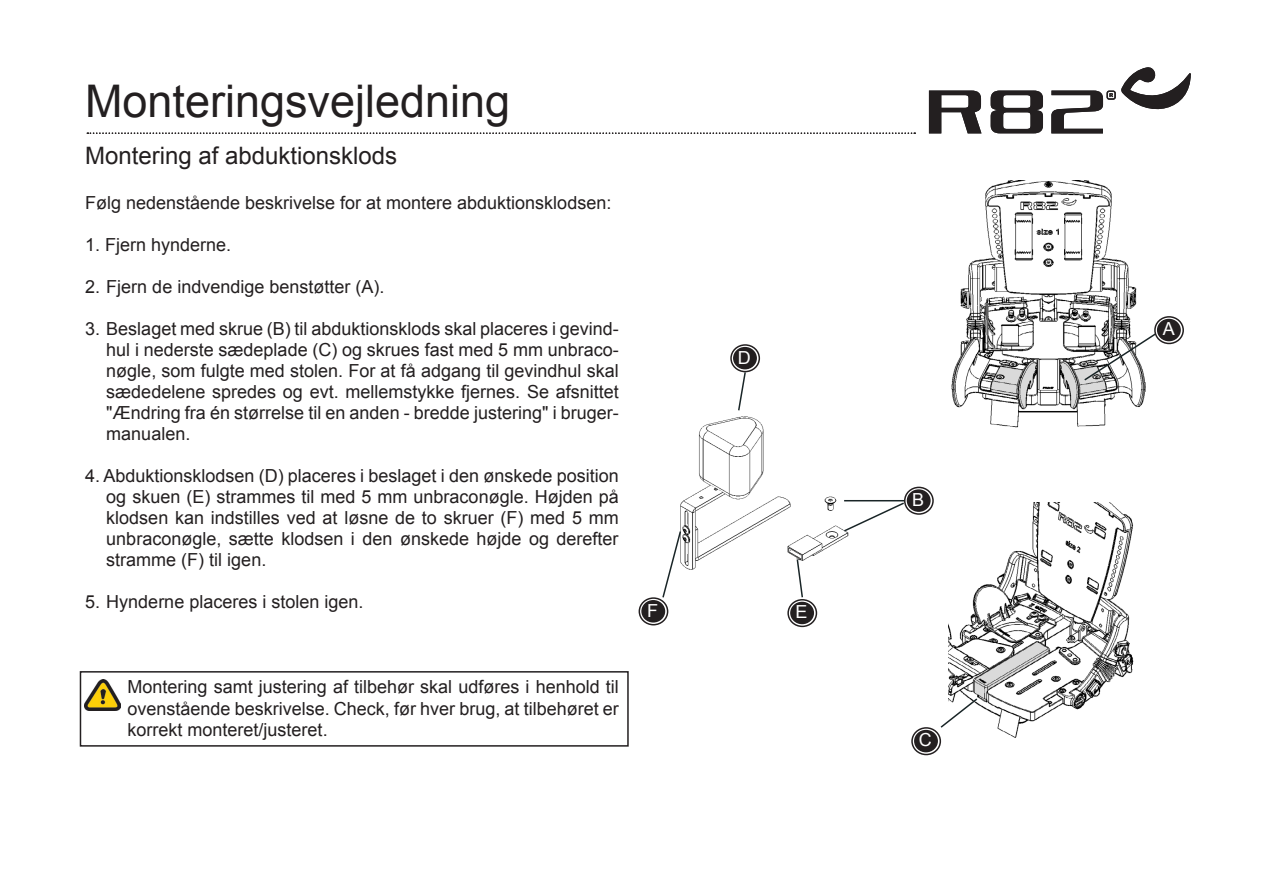
<style>
.page{position:relative;width:1263px;height:893px;background:#fff}
.page>*{position:absolute;margin:0;border:0;box-sizing:border-box;transform-origin:0 0}
.t1{font:45px "Arial";color:#231f20}
.t2{font:24px "Arial";color:#231f20}
.Brødtekst_-_indrykke{font:18px/21px "Arial";color:#231f20;text-align:justify}
.Advarselstekst{font:18px/21.6px "Arial";color:#231f20;text-align:justify}
.Brødtekst{font:18px "Arial";color:#231f20}
.t3{font:18px "Arial";color:#fff}
</style>
<div class="page">
<div style="left:80px;top:671px;width:549px;height:76px;border:2px solid #231f20"></div>
<img style="left:85px;top:680px;width:35px;height:31px">
<svg style="left:929px;top:91px;width:52px;height:42px"></svg>
<svg style="left:991px;top:91px;width:52px;height:42px"></svg>
<svg style="left:1051px;top:67px;width:139px;height:66px"></svg>
<svg style="left:87px;top:132px;width:828px;height:2px"></svg>
<img style="left:680px;top:416px;width:169px;height:154px">
<img style="left:951px;top:180px;width:194px;height:248px">
<svg style="left:905px;top:487px;width:28px;height:27px"></svg>
<div style="left:904px;top:487px;width:30px;height:28px;border:2px solid #231f20;border-radius:50%"></div>
<div style="left:907px;top:490px;width:23px;height:21px;background:#231f20;border-radius:50%"></div>
<div style="left:907px;top:489px;width:24px;height:23px;border:2px solid #231f20;border-radius:50%"></div>
<svg style="left:1083px;top:325px;width:82px;height:57px"></svg>
<svg style="left:1155px;top:317px;width:28px;height:26px"></svg>
<div style="left:1154px;top:316px;width:30px;height:28px;border:2px solid #231f20;border-radius:50%"></div>
<div style="left:1158px;top:320px;width:22px;height:21px;background:#231f20;border-radius:50%"></div>
<div style="left:1157px;top:319px;width:24px;height:22px;border:2px solid #231f20;border-radius:50%"></div>
<svg style="left:842px;top:501px;width:64px;height:32px"></svg>
<img style="left:948px;top:502px;width:186px;height:236px">
<svg style="left:912px;top:728px;width:28px;height:26px"></svg>
<div style="left:911px;top:727px;width:30px;height:28px;border:2px solid #231f20;border-radius:50%"></div>
<div style="left:915px;top:731px;width:22px;height:21px;background:#231f20;border-radius:50%"></div>
<div style="left:914px;top:730px;width:24px;height:22px;border:2px solid #231f20;border-radius:50%"></div>
<svg style="left:940px;top:697px;width:39px;height:32px"></svg>
<hr style="left:844px;top:500px;width:60px;height:1px;background:#192527">
<svg style="left:731px;top:345px;width:28px;height:27px"></svg>
<div style="left:730px;top:344px;width:30px;height:28px;border:2px solid #231f20;border-radius:50%"></div>
<div style="left:734px;top:348px;width:22px;height:21px;background:#231f20;border-radius:50%"></div>
<div style="left:733px;top:347px;width:24px;height:22px;border:2px solid #231f20;border-radius:50%"></div>
<svg style="left:788px;top:600px;width:28px;height:26px"></svg>
<div style="left:787px;top:599px;width:30px;height:28px;border:2px solid #231f20;border-radius:50%"></div>
<div style="left:791px;top:602px;width:22px;height:21px;background:#231f20;border-radius:50%"></div>
<div style="left:790px;top:602px;width:24px;height:22px;border:2px solid #231f20;border-radius:50%"></div>
<svg style="left:796px;top:558px;width:8px;height:40px"></svg>
<svg style="left:639px;top:598px;width:29px;height:27px"></svg>
<div style="left:639px;top:597px;width:29px;height:28px;border:2px solid #231f20;border-radius:50%"></div>
<div style="left:642px;top:601px;width:22px;height:21px;background:#231f20;border-radius:50%"></div>
<div style="left:641px;top:600px;width:24px;height:22px;border:2px solid #231f20;border-radius:50%"></div>
<svg style="left:738px;top:371px;width:9px;height:40px"></svg>
<svg style="left:662px;top:530px;width:20px;height:68px"></svg>
<p class="t1" style="left:85px;top:71px;width:427px">Monteringsvejledning</p>
<p class="t2" style="left:85px;top:139px;width:314px">Montering af abduktionsklods</p>
<p class="Brødtekst" style="left:85px;top:191px;width:528px">Følg nedenstående beskrivelse for at montere abduktionsklodsen:</p>
<p class="Brødtekst_-_indrykke" style="left:85px;top:234px;width:148px">1. Fjern hynderne.</p>
<p class="Brødtekst_-_indrykke" style="left:85px;top:276px;width:301px">2. Fjern de indvendige benstøtter (A).</p>
<p class="Brødtekst_-_indrykke" style="left:106px;top:318px;width:514px;text-indent:-21px">3. Beslaget med skrue (B) til abduktionsklods skal placeres i gevind&shy;hul i nederste sædeplade (C) og skrues fast med 5 mm unbraco&shy;nøgle, som fulgte med stolen. For at få adgang til gevindhul skal sædedelene spredes og evt. mellemstykke fjernes. Se afsnittet "Ændring fra én størrelse til en anden - bredde justering" i bruger&shy;manualen.</p>
<p class="Brødtekst_-_indrykke" style="left:106px;top:465px;width:514px;text-indent:-21px">4. Abduktionsklodsen (D) placeres i beslaget i den ønskede position og skuen (E) strammes til med 5 mm unbraconøgle. Højden på klodsen kan indstilles ved at løsne de to skruer (F) med 5 mm unbraconøgle, sætte klodsen i den ønskede højde og derefter stramme (F) til igen.</p>
<p class="Brødtekst_-_indrykke" style="left:85px;top:591px;width:280px">5. Hynderne placeres i stolen igen.</p>
<p class="Advarselstekst" style="left:128px;top:676px;width:493px">Montering samt justering af tilbehør skal udføres i henhold til ovenstående beskrivelse. Check, før hver brug, at tilbehøret er korrekt monteret/justeret.</p>
<p class="t3" style="left:738px;top:345px;width:14px">D</p>
<p class="t3" style="left:647px;top:598px;width:12px">F</p>
<p class="t3" style="left:795px;top:600px;width:14px">E</p>
<p class="t3" style="left:912px;top:488px;width:14px">B</p>
<p class="t3" style="left:919px;top:728px;width:14px">C</p>
<p class="t3" style="left:1163px;top:317px;width:14px">A</p>
</div>
